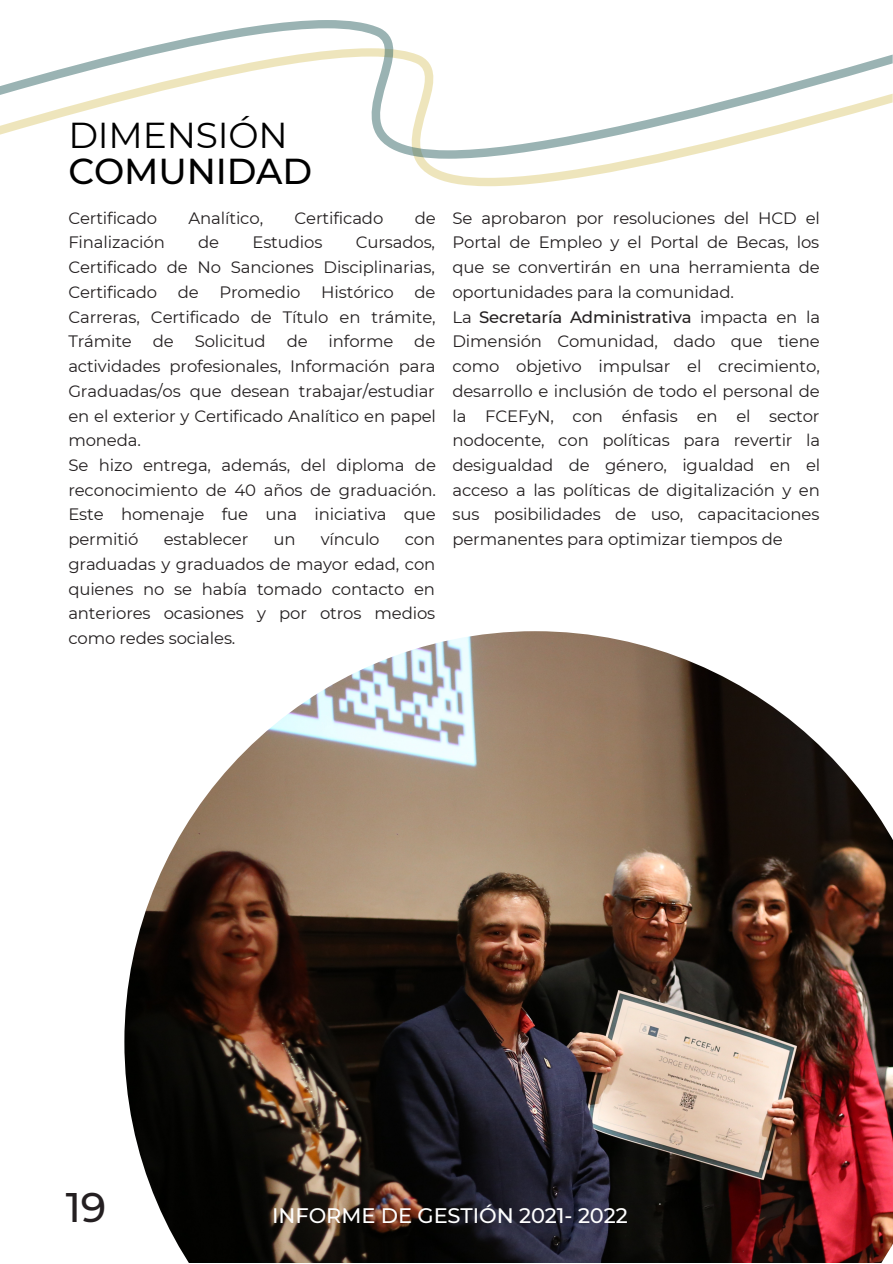
<style>
.page{position:relative;width:893px;height:1264px;background:#fff}
.page>*{position:absolute;margin:0;border:0;box-sizing:border-box;transform-origin:0 0}
.t1{font:500 41.25px "Montserrat";color:#241f21}
.t2{font:36px "Montserrat";letter-spacing:-.005em;color:#000}
.t3{font:500 36px "Montserrat";letter-spacing:-.005em;color:#000}
.t4{font:500 21px "Montserrat";letter-spacing:-.005em;color:#fff}
.t5{font:16.5px/24.8px "Montserrat";letter-spacing:-.01em;color:#231f20;text-align:justify}
.s1{font-weight:500}
</style>
<div class="page">
<svg style="left:415px;top:159px;width:258px;height:27px"></svg>
<svg style="left:0;top:20px;width:892px;height:139px"></svg>
<img style="left:124px;top:631px;width:768px;height:631px">
<h2 class="t2" style="left:68px;top:113px;width:221px">DIMENSIÓN</h2>
<h2 class="t3" style="left:68px;top:149px;width:245px">COMUNIDAD</h2>
<p class="t5" style="left:68px;top:205px;width:90px">Certificado</p>
<p class="t5" style="left:188px;top:205px;width:76px">Analítico,</p>
<p class="t5" style="left:294px;top:205px;width:90px">Certificado</p>
<p class="t5" style="left:415px;top:205px;width:22px">de</p>
<p class="t5" style="left:68px;top:230px;width:98px">Finalización</p>
<p class="t5" style="left:198px;top:230px;width:22px">de</p>
<p class="t5" style="left:252px;top:230px;width:71px">Estudios</p>
<p class="t5" style="left:68px;top:230px;width:368px;text-indent:287px">Cursados, Certificado de No Sanciones Disciplinarias, Certificado</p>
<p class="t5" style="left:68px;top:279px;width:369px;text-indent:346px">de Carreras, Certificado de Título en trámite, Trámite</p>
<p class="t5" style="left:178px;top:279px;width:22px">de</p>
<p class="t5" style="left:219px;top:279px;width:83px">Promedio</p>
<p class="t5" style="left:321px;top:279px;width:74px">Histórico</p>
<p class="t5" style="left:153px;top:329px;width:22px">de</p>
<p class="t5" style="left:195px;top:329px;width:72px">Solicitud</p>
<p class="t5" style="left:287px;top:329px;width:22px">de</p>
<p class="t5" style="left:328px;top:329px;width:66px">informe</p>
<p class="t5" style="left:68px;top:329px;width:369px;text-align:left;text-indent:346px">de actividades profesionales, Información para<br>Graduadas/os que desean trabajar/estudiar en el exterior y Certificado Analítico en papel moneda.<br>Se hizo entrega, además, del diploma de reconocimiento de 40 años de graduación.<br>Este homenaje fue una iniciativa que permitió</p>
<p class="t5" style="left:164px;top:527px;width:86px">establecer</p>
<p class="t5" style="left:273px;top:527px;width:24px">un</p>
<p class="t5" style="left:321px;top:527px;width:60px">vínculo</p>
<p class="t5" style="left:68px;top:527px;width:368px;text-indent:336px">con graduadas y graduados de mayor edad, con quienes no se había tomado contacto en anteriores ocasiones y por otros medios como redes sociales.</p>
<p class="t5" style="left:452px;top:205px;width:369px;text-align:left">Se aprobaron por resoluciones del HCD el Portal de Empleo y el Portal de Becas, los que se convertirán en una herramienta de oportunidades para la comunidad.<br>La <span class="s1">Secretaría Administrativa</span> impacta en la Dimensión Comunidad, dado que tiene como objetivo impulsar el crecimiento, desarrollo e inclusión de todo el personal de la FCEFyN, con énfasis en el sector nodocente, con políticas para revertir la desigualdad de género, igualdad en el acceso a las políticas de digitalización y en sus posibilidades de uso, capacitaciones permanentes para optimizar tiempos de</p>
<h1 class="t1" style="left:66px;top:1181px;width:42px">19</h1>
<p class="t4" style="left:272px;top:1202px;width:357px">INFORME DE GESTIÓN 2021- 2022</p>
</div>
